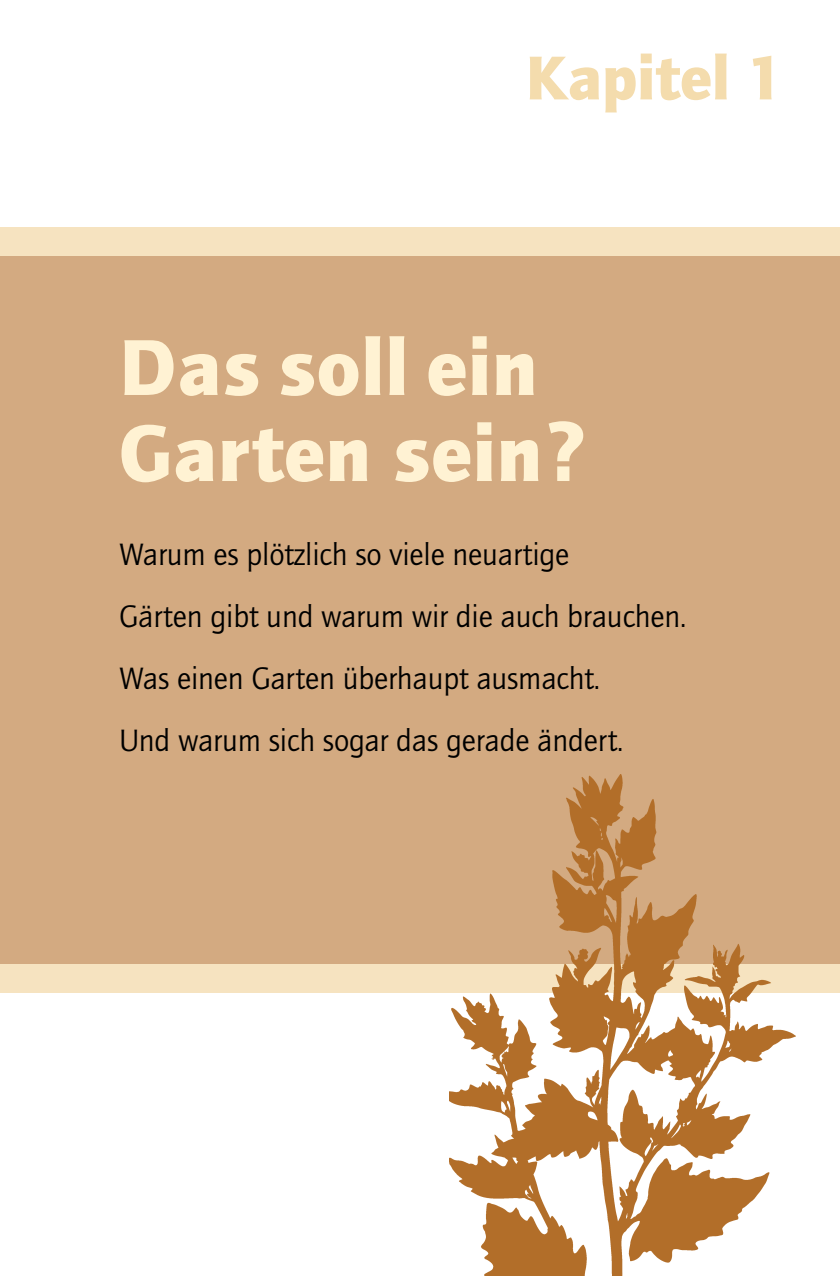
<style>
.page{position:relative;width:840px;height:1276px;background:#fff}
.page>*{position:absolute;margin:0;border:0;box-sizing:border-box;transform-origin:0 0}
.t1{font:82px/86px "Quay Itc T Blac";letter-spacing:.01em;color:#fff2d3}
.t2{font:64px "Quay Itc T Blac";color:#f4dcad}
.t3{font:32px/62px "Quay Itc T";letter-spacing:-.005em;color:#000}
</style>
<div class="page">
<div style="left:0;top:249px;width:839px;height:724px;background:#d3aa81"></div>
<div style="left:0;top:227px;width:839px;height:28px;background:#f6e3c0"></div>
<div style="left:0;top:964px;width:839px;height:28px;background:#f6e3c0"></div>
<img style="left:449px;top:775px;width:346px;height:501px">
<h2 class="t2" style="left:525px;top:54px;width:259px">Kapitel 1</h2>
<h1 class="t1" style="left:119px;top:331px;width:468px">Das soll ein<br>Garten sein?</h1>
<p class="t3" style="left:119px;top:526px;width:568px">Warum es plötzlich so viele neuartige<br>Gärten gibt und warum wir die auch brauchen.<br>Was einen Garten überhaupt ausmacht.<br>Und warum sich sogar das gerade ändert.</p>
</div>
